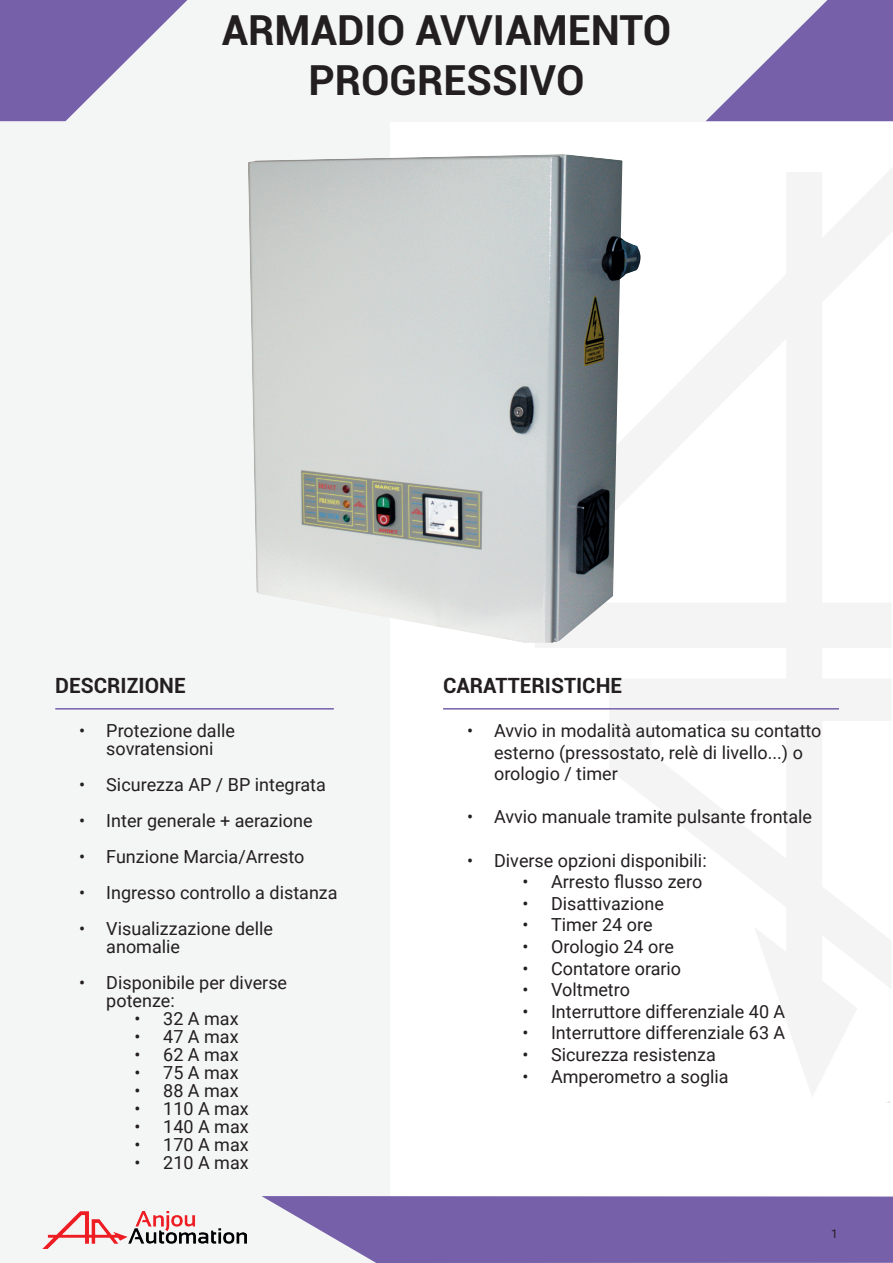
<style>
.page{position:relative;width:893px;height:1263px;background:#fff}
.page>*{position:absolute;margin:0;border:0;box-sizing:border-box;transform-origin:0 0}
.t1{font:700 41.4px/49.7px "Roboto";color:#231f20;text-align:center}
.t2{font:700 21px "Roboto";color:#231f20}
.t3{font:18px/18px "Roboto";color:#231f20}
.t4{font:12px "Roboto";color:#231f20}
</style>
<div class="page">
<div style="left:0;top:0;width:389px;height:1263px;background:#f4f5f5"></div>
<div style="left:0;top:0;width:893px;height:121px;background:#f4f5f5"></div>
<svg style="left:0;top:0;width:187px;height:121px"></svg>
<svg style="left:706px;top:0;width:187px;height:121px"></svg>
<svg style="left:262px;top:1196px;width:631px;height:67px"></svg>
<svg style="left:535px;top:168px;width:358px;height:928px"></svg>
<hr style="left:55px;top:708px;width:279px;height:1px;background:#7660aa">
<hr style="left:443px;top:708px;width:396px;height:1px;background:#7660aa">
<img style="left:43px;top:1211px;width:204px;height:38px">
<img style="left:248px;top:154px;width:393px;height:489px">
<h1 class="t1" style="left:222px;top:4px;width:451px">ARMADIO AVVIAMENTO<br>PROGRESSIVO</h1>
<p class="t2" style="left:55px;top:671px;width:132px">DESCRIZIONE</p>
<p class="t3" style="left:79px;top:721px;width:157px;text-align:center">• Protezione dalle sovratensioni</p>
<p class="t3" style="left:79px;top:775px;width:248px">• Sicurezza AP / BP integrata</p>
<p class="t3" style="left:79px;top:811px;width:235px">• Inter generale + aerazione</p>
<p class="t3" style="left:79px;top:847px;width:227px">• Funzione Marcia/Arresto</p>
<p class="t3" style="left:79px;top:883px;width:260px">• Ingresso controllo a distanza</p>
<p class="t3" style="left:106px;top:919px;width:168px;text-indent:-27px">• Visualizzazione delle anomalie</p>
<p class="t3" style="left:106px;top:973px;width:182px;text-indent:-27px">• Disponibile per diverse potenze:</p>
<p class="t3" style="left:135px;top:1009px;width:106px">• 32 A max</p>
<p class="t3" style="left:135px;top:1027px;width:106px">• 47 A max</p>
<p class="t3" style="left:135px;top:1045px;width:106px">• 62 A max</p>
<p class="t3" style="left:135px;top:1063px;width:106px">• 75 A max</p>
<p class="t3" style="left:135px;top:1081px;width:106px">• 88 A max</p>
<p class="t3" style="left:135px;top:1099px;width:116px">• 110 A max</p>
<p class="t3" style="left:135px;top:1117px;width:116px">• 140 A max</p>
<p class="t3" style="left:135px;top:1135px;width:116px">• 170 A max</p>
<p class="t3" style="left:135px;top:1153px;width:116px">• 210 A max</p>
<p class="t2" style="left:443px;top:671px;width:181px">CARATTERISTICHE</p>
<p class="t3" style="left:494px;top:719px;width:329px;line-height:21.6px;text-indent:-27px">• Avvio in modalità automatica su contatto esterno (pressostato, relè di livello...) o orologio / timer</p>
<p class="t3" style="left:467px;top:807px;width:347px">• Avvio manuale tramite pulsante frontale</p>
<p class="t3" style="left:467px;top:850px;width:241px">• Diverse opzioni disponibili:</p>
<p class="t3" style="left:522px;top:872px;width:181px">• Arresto flusso zero</p>
<p class="t3" style="left:522px;top:894px;width:143px">• Disattivazione</p>
<p class="t3" style="left:522px;top:915px;width:132px">• Timer 24 ore</p>
<p class="t3" style="left:522px;top:937px;width:153px">• Orologio 24 ore</p>
<p class="t3" style="left:522px;top:958px;width:160px">• Contatore orario</p>
<p class="t3" style="left:522px;top:980px;width:109px">• Voltmetro</p>
<p class="t3" style="left:522px;top:1002px;width:264px">• Interruttore differenziale 40 A</p>
<p class="t3" style="left:522px;top:1023px;width:264px">• Interruttore differenziale 63 A</p>
<p class="t3" style="left:522px;top:1045px;width:195px">• Sicurezza resistenza</p>
<p class="t3" style="left:522px;top:1066px;width:208px">• Amperometro a soglia</p>
<p class="t4" style="left:831px;top:1225px;width:8px">1</p>
</div>
